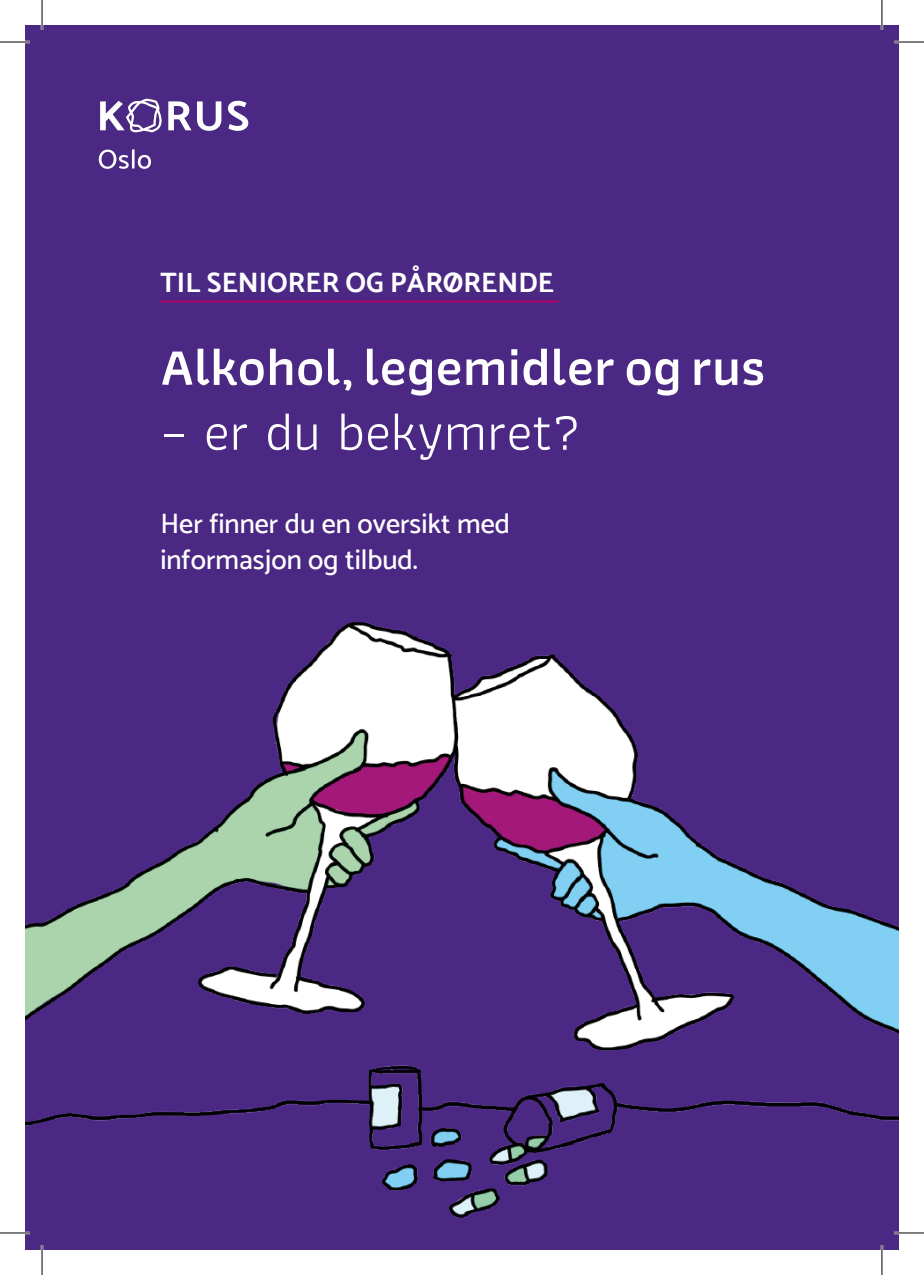
<style>
.page{position:relative;width:924px;height:1275px;background:#fff}
.page>*{position:absolute;margin:0;border:0;box-sizing:border-box;transform-origin:0 0}
.t1{font:600 54px "Athiti";color:#fff}
.t2{font:54px "Athiti";color:#fff}
.t3{font:500 28px/36px "Catamaran";color:#fff}
.t4{font:700 28px "Catamaran";color:#fff}
</style>
<div class="page">
<div style="left:25px;top:25px;width:873px;height:1225px;background:#4a2884"></div>
<img style="left:25px;top:622px;width:873px;height:595px">
<svg style="left:100px;top:99px;width:91px;height:34px"></svg>
<svg style="left:197px;top:101px;width:24px;height:30px"></svg>
<svg style="left:228px;top:101px;width:20px;height:30px"></svg>
<svg style="left:99px;top:149px;width:52px;height:20px"></svg>
<hr style="left:160px;top:300px;width:398px;height:2px;background:#b1036b">
<hr style="left:0;top:41px;width:30px;height:2px;background:#fff">
<hr style="left:893px;top:41px;width:30px;height:2px;background:#fff">
<hr style="left:0;top:1231px;width:30px;height:3px;background:#fff">
<hr style="left:893px;top:1231px;width:30px;height:3px;background:#fff">
<hr style="left:41px;top:0;width:2px;height:30px;background:#fff">
<hr style="left:41px;top:1245px;width:2px;height:30px;background:#fff">
<hr style="left:880px;top:0;width:2px;height:30px;background:#fff">
<hr style="left:880px;top:1245px;width:2px;height:30px;background:#fff">
<hr style="left:0;top:42px;width:30px;height:1px;background:#000">
<hr style="left:893px;top:42px;width:30px;height:1px;background:#000">
<hr style="left:0;top:1232px;width:30px;height:1px;background:#000">
<hr style="left:893px;top:1232px;width:30px;height:1px;background:#000">
<hr style="left:42px;top:0;width:1px;height:30px;background:#000">
<hr style="left:42px;top:1245px;width:1px;height:30px;background:#000">
<hr style="left:881px;top:0;width:1px;height:30px;background:#000">
<hr style="left:881px;top:1245px;width:1px;height:30px;background:#000">
<p class="t4" style="left:160px;top:265px;width:395px">TIL SENIORER OG PÅRØRENDE</p>
<p class="t1" style="left:160px;top:326px;width:606px">Alkohol, legemidler og rus</p>
<p class="t2" style="left:160px;top:391px;width:422px">– er du bekymret?</p>
<p class="t3" style="left:160px;top:506px;width:351px">Her finner du en oversikt med informasjon og tilbud.</p>
</div>
